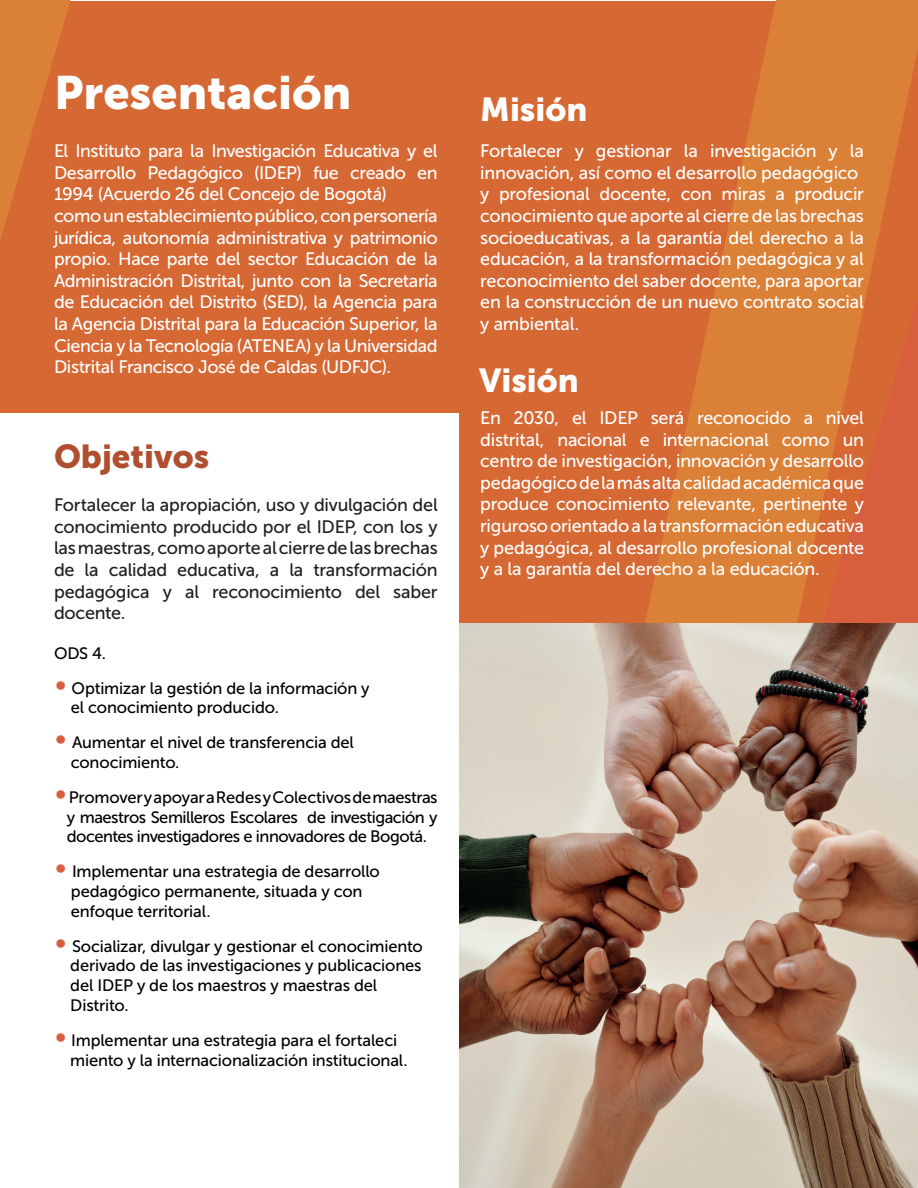
<style>
.page{position:relative;width:918px;height:1188px;background:#fff}
.page>*{position:absolute;margin:0;border:0;box-sizing:border-box;transform-origin:0 0}
.t1{font:46.5px "Museo Sans 900";color:#fff}
.t2{font:33px "Museo Sans 900";color:#fff}
.t3{font:33px "Museo Sans 900";color:#af4f2f}
.t4{font:18px/21.6px "Museo Sans 500";letter-spacing:-.02em;color:#fff}
.t5{font:18px/21.6px "Museo Sans 500";letter-spacing:-.01em;color:#231f20;text-align:justify}
.t6{font:16.5px/19.8px "Museo Sans 500";letter-spacing:-.01em;color:#000}
.s1{font-family:"Futura Std";font-size:22.5px;color:#d75f3e}
</style>
<div class="page">
<div style="left:1px;top:1px;width:916px;height:413px;background:#d66834"></div>
<svg style="left:0;top:0;width:71px;height:241px"></svg>
<div style="left:459px;top:2px;width:458px;height:1186px;background:#d66834"></div>
<svg style="left:645px;top:0;width:273px;height:623px;fill:#db8037"></svg>
<svg style="left:660px;top:300px;width:258px;height:323px;fill:#db8037"></svg>
<img style="left:459px;top:623px;width:459px;height:565px">
<h1 class="t1" style="left:54px;top:67px;width:299px">Presentación</h1>
<h2 class="t2" style="left:480px;top:90px;width:109px">Misión</h2>
<p class="t4" style="left:54px;top:140px;width:385px">El Instituto para la Investigación Educativa y el Desarrollo Pedagógico (IDEP) fue creado en 1994 (Acuerdo 26 del Concejo de Bogotá) como un establecimiento público, con personería jurídica, autonomía administrativa y patrimonio propio. Hace parte del sector Educación de la Administración Distrital, junto con la Secretaría de Educación del Distrito (SED), la Agencia para la Agencia Distrital para la Educación Superior, la Ciencia y la Tecnología (ATENEA) y la Universidad Distrital Francisco José de Caldas (UDFJC).</p>
<p class="t4" style="left:480px;top:140px;width:385px">Fortalecer y gestionar la investigación y la innovación, así como el desarrollo pedagógico y profesional docente, con miras a producir conocimiento que aporte al cierre de las brechas socioeducativas, a la garantía del derecho a la educación, a la transformación pedagógica y al reconocimiento del saber docente, para aportar en la construcción de un nuevo contrato social y ambiental.</p>
<p class="t4" style="left:480px;top:407px;width:385px;text-align:justify">En 2030, el IDEP será reconocido a nivel distrital, nacional e internacional como un centro de investigación, innovación y desarrollo pedagógico de la más alta calidad académica que produce conocimiento relevante, pertinente y riguroso orientado a la transformación educativa y pedagógica, al desarrollo profesional docente y a la garantía del derecho a la educación.</p>
<h2 class="t2" style="left:479px;top:361px;width:101px">Visión</h2>
<h2 class="t3" style="left:54px;top:438px;width:157px">Objetivos</h2>
<p class="t5" style="left:54px;top:494px;width:385px">Fortalecer la apropiación, uso y divulgación del conocimiento producido por el IDEP, con los y las maestras, como aporte al cierre de las brechas de la calidad educativa, a la transformación pedagógica y al reconocimiento del saber docente.</p>
<p class="t6" style="left:54px;top:643px;width:54px">ODS 4.</p>
<p class="t6" style="left:71px;top:678px;width:300px;text-indent:-17px"><span class="s1">•</span> Optimizar la gestión de la información y el conocimiento producido.</p>
<p class="t6" style="left:71px;top:733px;width:285px;text-indent:-17px"><span class="s1">•</span> Aumentar el nivel de transferencia del conocimiento.</p>
<p class="t6" style="left:67px;top:787px;width:372px;text-align:justify;text-indent:-13px"><span class="s1">•</span>Promover y apoyar a Redes y Colectivos de maestras y maestros Semilleros Escolares de investigación y docentes investigadores e innovadores de Bogotá.</p>
<p class="t6" style="left:71px;top:862px;width:310px;text-indent:-17px"><span class="s1">•</span> Implementar una estrategia de desarrollo pedagógico permanente, situada y con enfoque territorial.</p>
<p class="t6" style="left:70px;top:936px;width:354px;text-indent:-16px"><span class="s1">•</span> Socializar, divulgar y gestionar el conocimiento derivado de las investigaciones y publicaciones del IDEP y de los maestros y maestras del Distrito.</p>
<p class="t6" style="left:70px;top:1030px;width:339px;text-indent:-16px"><span class="s1">•</span> Implementar una estrategia para el fortaleci miento y la internacionalización institucional.</p>
</div>
